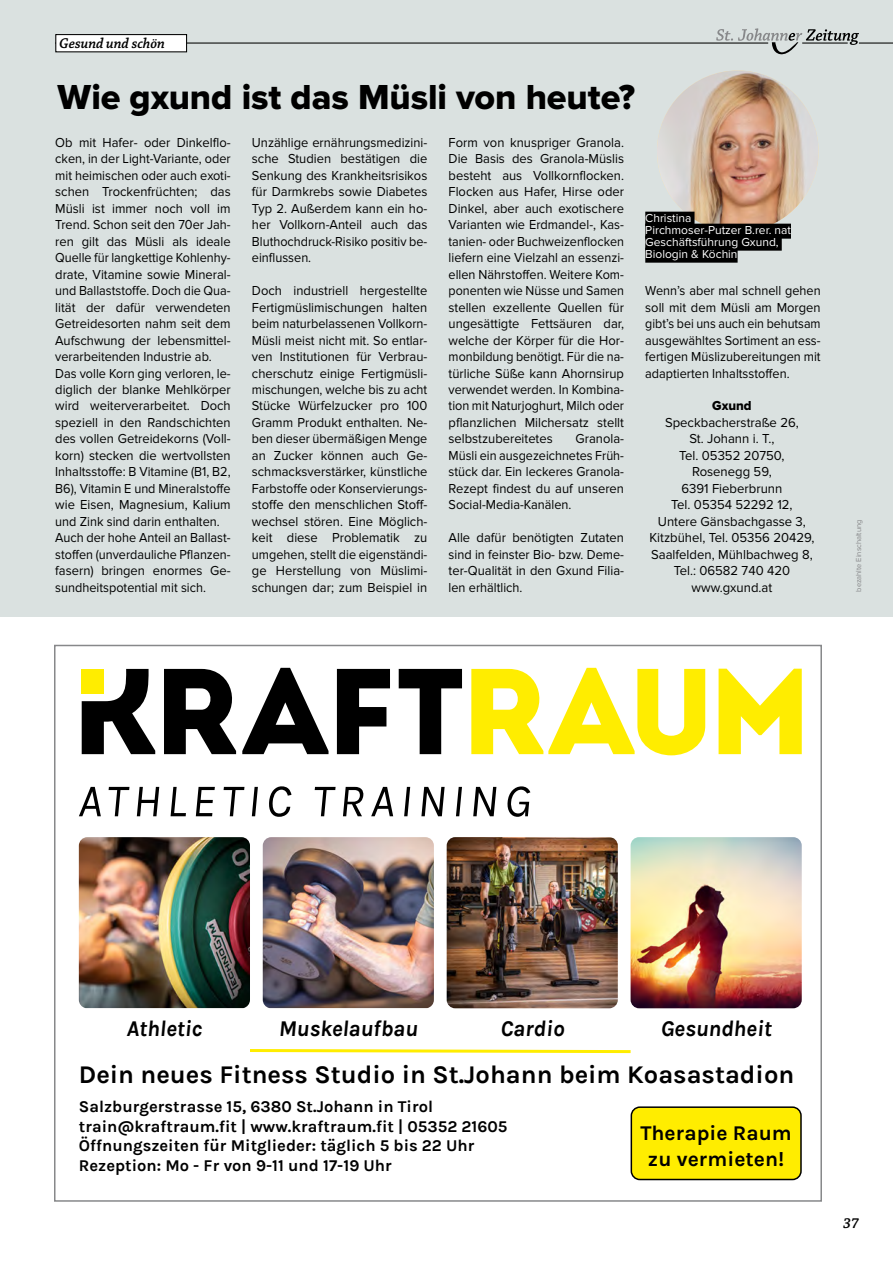
<style>
.page{position:relative;width:893px;height:1263px;background:#fff}
.page>*{position:absolute;margin:0;border:0;box-sizing:border-box;transform-origin:0 0}
.t1{font:36px "Proxima Nova Extrabld";letter-spacing:-.005em;color:#000}
.t2{font:700 25.5px "Karla";color:#000}
.t3{font:italic 700 22.5px "Karla";color:#000}
.t4{font:700 21px/25.2px "Karla";color:#000;text-align:center}
.t5{font:700 16.5px/19.8px "Karla";color:#000}
.t6{font:italic 600 15px "Chaparral Pro";color:#000}
.t7{font:13.5px/16.5px "Proxima Nova";color:#000;text-align:justify;scale:.96 1}
.t8{font:13.5px/16.5px "Proxima Nova";color:#000;text-align:justify;scale:.95 1}
.t9{font:13.5px/16.5px "Proxima Nova";color:#000;text-align:center}
.t10{font:13.5px/16.5px "Proxima Nova";color:#000;text-align:justify;scale:.94 1}
.t11{font:13.5px "Proxima Nova Extrabld";color:#000}
.t12{font:12px/12px "Proxima Nova";color:#fff}
.t13{font:7.5px "Proxima Nova";color:#87888a}
</style>
<div class="page">
<div style="left:0;top:0;width:893px;height:617px;background:#dae1e0"></div>
<img style="left:657px;top:70px;width:162px;height:162px;border-radius:81px">
<div style="left:645px;top:212px;width:49px;height:15px;background:#000"></div>
<div style="left:645px;top:224px;width:146px;height:15px;background:#000"></div>
<div style="left:645px;top:236px;width:137px;height:15px;background:#000"></div>
<div style="left:645px;top:248px;width:93px;height:15px;background:#000"></div>
<svg style="left:471px;top:668px;width:234px;height:87px"></svg>
<svg style="left:719px;top:669px;width:83px;height:85px"></svg>
<svg style="left:164px;top:668px;width:164px;height:86px"></svg>
<svg style="left:337px;top:669px;width:53px;height:85px"></svg>
<svg style="left:399px;top:669px;width:63px;height:85px"></svg>
<svg style="left:82px;top:669px;width:73px;height:85px"></svg>
<svg style="left:79px;top:787px;width:22px;height:29px"></svg>
<svg style="left:109px;top:787px;width:20px;height:29px"></svg>
<svg style="left:137px;top:787px;width:22px;height:29px"></svg>
<svg style="left:171px;top:787px;width:15px;height:29px"></svg>
<svg style="left:196px;top:787px;width:19px;height:29px"></svg>
<svg style="left:224px;top:787px;width:20px;height:29px"></svg>
<svg style="left:252px;top:787px;width:6px;height:29px"></svg>
<svg style="left:269px;top:786px;width:22px;height:31px"></svg>
<svg style="left:315px;top:787px;width:21px;height:29px"></svg>
<svg style="left:343px;top:787px;width:21px;height:29px"></svg>
<svg style="left:371px;top:787px;width:22px;height:29px"></svg>
<svg style="left:404px;top:787px;width:6px;height:29px"></svg>
<svg style="left:421px;top:787px;width:24px;height:29px"></svg>
<svg style="left:456px;top:787px;width:6px;height:29px"></svg>
<svg style="left:473px;top:787px;width:23px;height:29px"></svg>
<svg style="left:507px;top:786px;width:23px;height:31px"></svg>
<img style="left:79px;top:837px;width:171px;height:171px">
<img style="left:263px;top:837px;width:171px;height:171px">
<img style="left:447px;top:837px;width:171px;height:171px">
<img style="left:631px;top:837px;width:171px;height:171px">
<svg style="left:250px;top:1049px;width:381px;height:5px"></svg>
<div style="left:631px;top:1107px;width:170px;height:72px;background:#ffed00;border-radius:9px"></div>
<div style="left:631px;top:1106px;width:171px;height:74px;border:2px solid #000;border-radius:9px"></div>
<hr style="left:55px;top:43px;width:713px;height:1px;background:#000">
<hr style="left:859px;top:43px;width:34px;height:1px;background:#000">
<svg style="left:716px;top:28px;width:143px;height:27px"></svg>
<div style="left:56px;top:35px;width:131px;height:17px;background:#fff"></div>
<div style="left:55px;top:34px;width:132px;height:18px;border:1px solid #000"></div>
<p class="t6" style="left:59px;top:35px;width:107px">Gesund und schön</p>
<h1 class="t1" style="left:58px;top:77px;width:579px">Wie gxund ist das Müsli von heute?</h1>
<p class="t7" style="left:55px;top:134px;width:184px;text-align:left">Ob mit Hafer- oder Dinkelflo&shy;cken, in der Light-Variante, oder mit heimischen oder auch exoti&shy;schen Trockenfrüchten; das<br>Müsli ist immer noch voll im<br>Trend. Schon seit den 70er Jah&shy;ren gilt das Müsli als ideale<br>Quelle für langkettige Kohlenhy&shy;drate, Vitamine sowie Mineral&shy;und Ballaststoffe. Doch die Qua&shy;lität der dafür verwendeten<br>Getreidesorten nahm seit dem<br>Aufschwung der lebensmittel&shy;verarbeitenden Industrie ab.<br>Das volle Korn ging verloren, le&shy;diglich der blanke Mehlkörper wird weiterverarbeitet. Doch speziell in den Randschichten des vollen Getreidekorns (Voll&shy;korn) stecken die wertvollsten<br>Inhaltsstoffe: B Vitamine (B1, B2,<br>B6), Vitamin E und Mineralstoffe wie Eisen, Magnesium, Kalium und Zink sind darin enthalten.<br>Auch der hohe Anteil an Ballast&shy;stoffen (unverdauliche Pflanzen&shy;fasern) bringen enormes Ge&shy;sundheitspotential mit sich.</p>
<p class="t8" style="left:252px;top:134px;width:186px">Unzählige ernährungsmedizini&shy;sche Studien bestätigen die Senkung des Krankheitsrisikos für Darmkrebs sowie Diabetes Typ 2. Außerdem kann ein ho&shy;her Vollkorn-Anteil auch das Bluthochdruck-Risiko positiv be&shy;einflussen.</p>
<p class="t7" style="left:252px;top:283px;width:184px">Doch industriell hergestellte Fertigmüslimischungen halten beim naturbelassenen Vollkorn-Müsli meist nicht mit. So entlar&shy;ven Institutionen für Verbrau&shy;cherschutz einige Fertigmüsli&shy;mischungen, welche bis zu acht Stücke Würfelzucker pro 100<br>Gramm Produkt enthalten. Ne&shy;ben dieser übermäßigen Menge an Zucker können auch Ge&shy;schmacksverstärker, künstliche Farbstoffe oder Konservierungs&shy;stoffe den menschlichen Stoff&shy;wechsel stören. Eine Möglich&shy;keit diese Problematik zu umgehen, stellt die eigenständi&shy;ge Herstellung von Müslimi&shy;schungen dar; zum Beispiel in</p>
<p class="t7" style="left:449px;top:134px;width:184px">Form von knuspriger Granola.<br>Die Basis des Granola-Müslis besteht aus Vollkornflocken.<br>Flocken aus Hafer, Hirse oder Dinkel, aber auch exotischere Varianten wie Erdmandel-, Kas&shy;tanien- oder Buchweizenflocken liefern eine Vielzahl an essenzi&shy;ellen Nährstoffen. Weitere Kom&shy;ponenten wie Nüsse und Samen stellen exzellente Quellen für ungesättigte Fettsäuren dar, welche der Körper für die Hor&shy;monbildung benötigt. Für die na&shy;türliche Süße kann Ahornsirup verwendet werden. In Kombina&shy;tion mit Naturjoghurt, Milch oder pflanzlichen Milchersatz stellt selbstzubereitetes</p>
<p class="t7" style="left:449px;top:431px;width:184px;text-indent:127px">Granola-Müsli ein ausgezeichnetes Früh&shy;stück dar. Ein leckeres Granola-Rezept findest du auf unseren Social-Media-Kanälen.</p>
<p class="t7" style="left:449px;top:530px;width:184px">Alle dafür benötigten Zutaten sind in feinster Bio- bzw. Deme&shy;ter-Qualität in den Gxund Filia&shy;len erhältlich.</p>
<p class="t12" style="left:645px;top:212px;width:147px">Christina<br>Pirchmoser-Putzer B.rer. nat<br>Geschäftsführung Gxund,<br>Biologin &amp; Köchin</p>
<p class="t10" style="left:645px;top:283px;width:188px">Wenn’s aber mal schnell gehen soll mit dem Müsli am Morgen gibt’s bei uns auch ein behutsam ausgewähltes Sortiment an ess&shy;fertigen Müslizubereitungen mit adaptierten Inhaltsstoffen.</p>
<p class="t11" style="left:712px;top:398px;width:41px">Gxund</p>
<p class="t9" style="left:649px;top:414px;width:167px">Speckbacherstraße 26,<br>St. Johann i. T.,<br>Tel. 05352 20750,<br>Rosenegg 59,<br>6391 Fieberbrunn<br>Tel. 05354 52292 12,<br>Untere Gänsbachgasse 3,<br>Kitzbühel, Tel. 05356 20429,<br>Saalfelden, Mühlbachweg 8,<br>Tel.: 06582 740 420 www.gxund.at</p>
<p class="t13" style="left:854px;top:592px;width:74px;rotate:-90deg">bezahlte Einschaltung</p>
<h3 class="t3" style="left:126px;top:1015px;width:77px">Athletic</h3>
<h3 class="t3" style="left:279px;top:1015px;width:140px">Muskelaufbau</h3>
<h3 class="t3" style="left:500px;top:1015px;width:65px">Cardio</h3>
<h3 class="t3" style="left:660px;top:1015px;width:113px">Gesundheit</h3>
<h2 class="t2" style="left:79px;top:1060px;width:717px">Dein neues Fitness Studio in St.Johann beim Koasastadion</h2>
<p class="t5" style="left:79px;top:1096px;width:430px">Salzburgerstrasse 15, 6380 St.Johann in Tirol train@kraftraum.fit | www.kraftraum.fit | 05352 21605<br>Öffnungszeiten für Mitglieder: täglich 5 bis 22 Uhr Rezeption: Mo - Fr von 9-11 und 17-19 Uhr</p>
<h3 class="t4" style="left:640px;top:1121px;width:153px">Therapie Raum zu vermieten!</h3>
<p class="t6" style="left:843px;top:1214px;width:17px">37</p>
</div>
